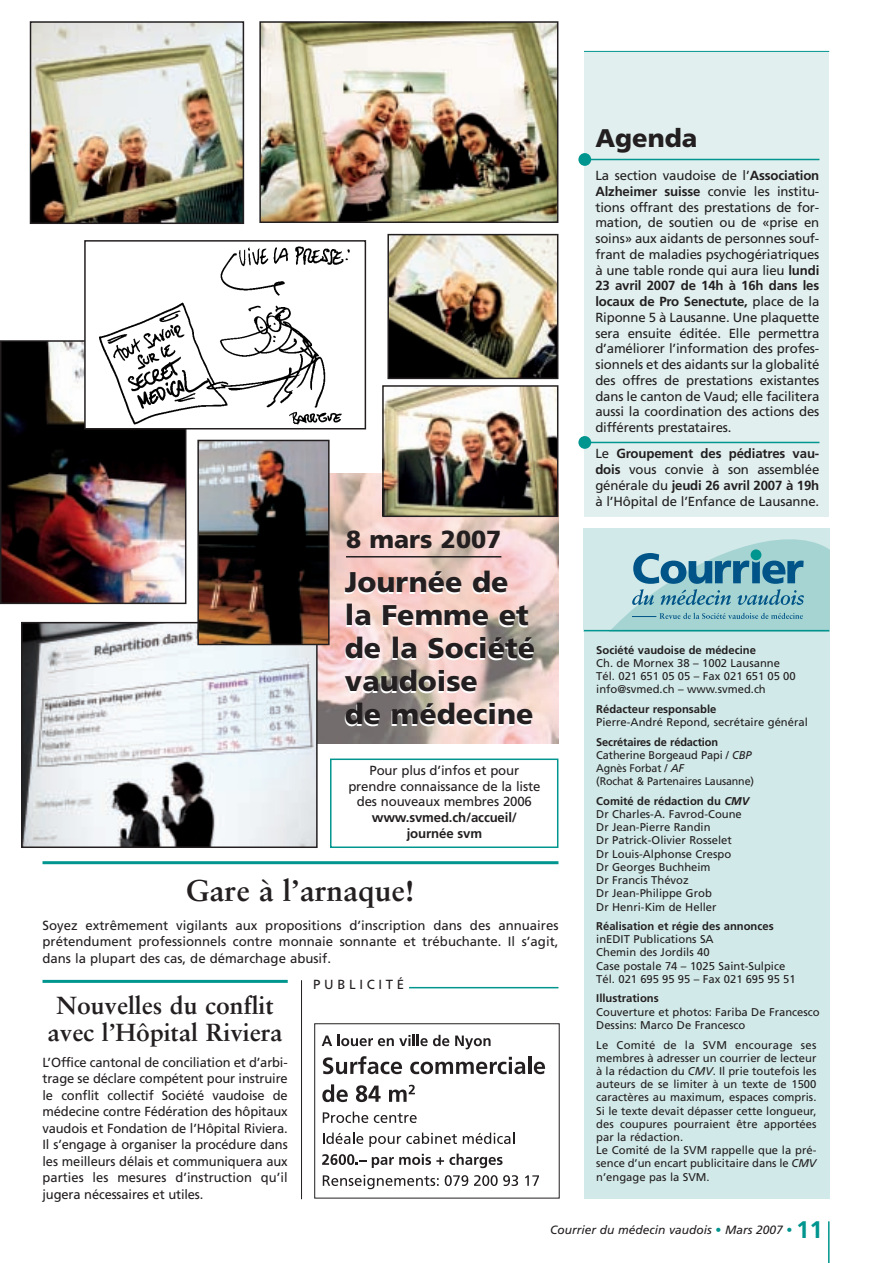
<style>
.page{position:relative;width:893px;height:1263px;background:#fff}
.page>*{position:absolute;margin:0;border:0;box-sizing:border-box;transform-origin:0 0}
.t1{font:700 30px "Sabon";color:#231f20}
.t2{font:900 28.5px/33px "Frutiger";color:#231f20}
.t3{font:900 25.5px "Frutiger";color:#231f20}
.t4{font:700 24.75px/27px "Sabon";color:#231f20;text-align:center}
.t5{font:900 24.75px "Frutiger";color:#231f20}
.t6{font:13.2px/15.8px "Frutiger";letter-spacing:-.01em;color:#231f20;text-align:justify}
.t7{font:700 13.2px/15.8px "Frutiger";letter-spacing:-.01em;color:#231f20;text-align:center}
.t8{font:13.2px "Frutiger";letter-spacing:.28em;color:#231f20}
.t9{font:italic 12px "Frutiger";color:#231f20}
.t10{font:11.25px/13.2px "Frutiger";color:#231f20}
.t11{font:700 11.25px/13.2px "Frutiger";color:#231f20}
.t12{font:11.1px/13.2px "Frutiger";letter-spacing:-.01em;color:#231f20;scale:.96 1}
.s1{font-weight:700}
.s2{font-weight:400}
.s3{font-weight:400;font-style:italic}
.s4{font-size:11.25px}
.s5{font-style:italic;font-size:11.25px}
.s6{font-weight:700;font-style:italic}
.s7{font-style:italic}
.s8{font-weight:700;font-style:normal;color:#00958e}
.s9{font-weight:700;font-style:normal;font-size:24px;color:#00958e}
</style>
<div class="page">
<img style="left:318px;top:473px;width:240px;height:270px">
<hr style="left:828px;top:1221px;width:2px;height:42px;background:#00958e">
<hr style="left:43px;top:980px;width:245px;height:3px;background:#00958e">
<hr style="left:43px;top:861px;width:515px;height:3px;background:#00958e">
<div style="left:585px;top:51px;width:244px;height:466px;background:#e1f0ef"></div>
<div style="left:578px;top:153px;width:13px;height:13px;background:#00958e;border-radius:50%"></div>
<hr style="left:580px;top:159px;width:239px;height:1px;background:#00958e">
<div style="left:578px;top:436px;width:13px;height:13px;background:#00958e;border-radius:50%"></div>
<hr style="left:580px;top:442px;width:239px;height:1px;background:#00958e">
<hr style="left:584px;top:51px;width:245px;height:1px;background:#00958e">
<div style="left:584px;top:628px;width:245px;height:571px;background:#d1e9e8"></div>
<div style="left:584px;top:529px;width:245px;height:102px;background:#d1e9e8"></div>
<svg style="left:591px;top:539px;width:238px;height:91px"></svg>
<hr style="left:584px;top:630px;width:245px;height:1px;background:#00958e">
<div style="left:314px;top:1023px;width:246px;height:175px;border:1px solid #231f20"></div>
<svg style="left:322px;top:1035px;width:10px;height:11px"></svg>
<svg style="left:338px;top:1035px;width:111px;height:11px"></svg>
<svg style="left:455px;top:1035px;width:36px;height:14px"></svg>
<svg style="left:323px;top:1056px;width:79px;height:18px"></svg>
<svg style="left:410px;top:1057px;width:115px;height:17px"></svg>
<hr style="left:528px;top:1056px;width:3px;height:18px;background:#231f20">
<svg style="left:534px;top:1062px;width:11px;height:12px"></svg>
<svg style="left:322px;top:1084px;width:26px;height:18px"></svg>
<svg style="left:356px;top:1085px;width:25px;height:17px"></svg>
<svg style="left:389px;top:1085px;width:26px;height:17px"></svg>
<svg style="left:323px;top:1111px;width:45px;height:12px"></svg>
<svg style="left:374px;top:1113px;width:43px;height:10px"></svg>
<svg style="left:323px;top:1132px;width:40px;height:12px"></svg>
<svg style="left:369px;top:1132px;width:88px;height:15px"></svg>
<svg style="left:463px;top:1132px;width:51px;height:12px"></svg>
<svg style="left:322px;top:1153px;width:181px;height:15px"></svg>
<svg style="left:323px;top:1175px;width:116px;height:14px"></svg>
<svg style="left:445px;top:1175px;width:23px;height:11px"></svg>
<svg style="left:474px;top:1175px;width:44px;height:11px"></svg>
<svg style="left:525px;top:1175px;width:14px;height:11px"></svg>
<hr style="left:409px;top:987px;width:149px;height:1px;background:#00958e">
<img style="left:33px;top:24px;width:208px;height:197px">
<div style="left:30px;top:21px;width:214px;height:203px;border:2px solid #231f20"></div>
<img style="left:262px;top:24px;width:293px;height:196px">
<div style="left:259px;top:21px;width:299px;height:202px;border:2px solid #231f20"></div>
<img style="left:390px;top:237px;width:165px;height:139px">
<div style="left:387px;top:234px;width:171px;height:145px;border:2px solid #231f20"></div>
<img style="left:385px;top:388px;width:170px;height:126px">
<div style="left:382px;top:385px;width:176px;height:132px;border:2px solid #231f20"></div>
<img style="left:24px;top:625px;width:291px;height:220px">
<div style="left:21px;top:622px;width:297px;height:226px;border:2px solid #231f20"></div>
<img style="left:3px;top:343px;width:180px;height:258px">
<div style="left:0;top:340px;width:186px;height:264px;border:2px solid #231f20"></div>
<hr style="left:301px;top:980px;width:1px;height:219px;background:#231f20">
<hr style="left:346px;top:556px;width:155px;height:1px;background:#231f20">
<div style="left:85px;top:241px;width:280px;height:188px;background:#fff"></div>
<img style="left:99px;top:246px;width:251px;height:179px">
<div style="left:84px;top:240px;width:282px;height:189px;border:2px solid #231f20"></div>
<img style="left:200px;top:443px;width:127px;height:199px">
<div style="left:197px;top:440px;width:133px;height:205px;border:2px solid #231f20"></div>
<div style="left:330px;top:758px;width:228px;height:90px;border:2px solid #00958e"></div>
<h3 class="t3" style="left:595px;top:128px;width:104px">Agenda</h3>
<h3 class="t5" style="left:346px;top:529px;width:157px">8 mars 2007</h3>
<h2 class="t2" style="left:345px;top:568px;width:192px">Journée de la Femme et de la Société vaudoise<br>de médecine</h2>
<p class="t6" style="left:348px;top:763px;width:193px;text-align:center">Pour plus d’infos et pour prendre connaissance de la liste des nouveaux membres 2006</p>
<p class="t7" style="left:372px;top:811px;width:147px">www.svmed.ch/accueil/ journée svm</p>
<h1 class="t1" style="left:186px;top:878px;width:230px">Gare à l’arnaque!</h1>
<p class="t6" style="left:43px;top:918px;width:517px;line-height:16.5px">Soyez extrêmement vigilants aux propositions d’inscription dans des annuaires prétendument professionnels contre monnaie sonnante et trébuchante. Il s’agit, dans la plupart des cas, de démarchage abusif.</p>
<h3 class="t4" style="left:48px;top:994px;width:237px">Nouvelles du conflit avec l’Hôpital Riviera</h3>
<p class="t6" style="left:43px;top:1055px;width:247px;line-height:16.5px">L’Office cantonal de conciliation et d’arbi&shy;trage se déclare compétent pour instruire le conflit collectif Société vaudoise de médecine contre Fédération des hôpitaux vaudois et Fondation de l’Hôpital Riviera.<br>Il s’engage à organiser la procédure dans les meilleurs délais et communiquera aux parties les mesures d’instruction qu’il jugera nécessaires et utiles.</p>
<p class="t8" style="left:313px;top:979px;width:92px">PUBLICITÉ</p>
<p class="t6" style="left:595px;top:169px;width:225px">La section vaudoise de l’<span class="s1">Association Alzheimer suisse</span> convie les institu&shy;tions offrant des prestations de for&shy;mation, de soutien ou de «prise en soins» aux aidants de personnes souf&shy;frant de maladies psychogériatriques à une table ronde qui aura lieu <span class="s1">lundi 23 avril 2007 de 14h à 16h dans les locaux de Pro Senectute,</span> place de la Riponne 5 à Lausanne. Une plaquette sera ensuite éditée. Elle permettra d’améliorer l’information des profes&shy;sionnels et des aidants sur la globalité des offres de prestations existantes dans le canton de Vaud; elle facilitera aussi la coordination des actions des différents prestataires.</p>
<p class="t6" style="left:595px;top:447px;width:225px">Le <span class="s1">Groupement des pédiatres vau&shy;dois</span> vous convie à son assemblée générale du <span class="s1">jeudi 26 avril 2007 à 19h </span>à l’Hôpital de l’Enfance de Lausanne.</p>
<p class="t11" style="left:596px;top:644px;width:161px">Société vaudoise de médecine</p>
<p class="t10" style="left:596px;top:657px;width:201px">Ch. de Mornex 38 – 1002 Lausanne<br>Tél. 021 651 05 05 – Fax 021 651 05 00 info@svmed.ch – www.svmed.ch</p>
<p class="t11" style="left:596px;top:703px;width:122px">Rédacteur responsable</p>
<p class="t10" style="left:596px;top:717px;width:213px">Pierre-André Repond, secrétaire général</p>
<p class="t11" style="left:596px;top:736px;width:157px">Secrétaires de rédaction<br><span class="s2">Catherine Borgeaud Papi /</span> <span class="s3">CBP</span></p>
<p class="t12" style="left:596px;top:762px;width:166px">Agnès Forbat <span class="s4">/</span> <span class="s5">AF<br></span>(Rochat &amp; Partenaires Lausanne)</p>
<p class="t10" style="left:596px;top:795px;width:155px"><span class="s1">Comité de rédaction du</span> <span class="s6">CMV<br></span>Dr Charles-A. Favrod-Coune<br>Dr Jean-Pierre Randin<br>Dr Patrick-Olivier Rosselet<br>Dr Louis-Alphonse Crespo<br>Dr Georges Buchheim<br>Dr Francis Thévoz<br>Dr Jean-Philippe Grob<br>Dr Henri-Kim de Heller</p>
<p class="t11" style="left:596px;top:920px;width:179px">Réalisation et régie des annonces</p>
<p class="t10" style="left:596px;top:933px;width:201px">inEDIT Publications SA<br>Chemin des Jordils 40<br>Case postale 74 – 1025 Saint-Sulpice<br>Tél. 021 695 95 95 – Fax 021 695 95 51</p>
<p class="t11" style="left:596px;top:993px;width:64px">Illustrations</p>
<p class="t10" style="left:596px;top:1006px;width:225px">Couverture et photos: Fariba De Francesco<br>Dessins: Marco De Francesco</p>
<p class="t10" style="left:596px;top:1039px;width:222px">Le Comité de la SVM encourage ses membres à adresser un courrier de lecteur à la rédaction du <span class="s7">CMV</span>. Il prie toutefois les auteurs de se limiter à un texte de 1500 caractères au maximum, espaces compris.<br>Si le texte devait dépasser cette longueur, des coupures pourraient être apportées par la rédaction.<br>Le Comité de la SVM rappelle que la pré&shy;sence d’un encart publicitaire dans le <span class="s7">CMV </span>n’engage pas la SVM.</p>
<p class="t9" style="left:550px;top:1225px;width:274px">Courrier du médecin vaudois <span class="s8">•</span> Mars 2007 <span class="s8">•</span> <span class="s9">11</span></p>
</div>
